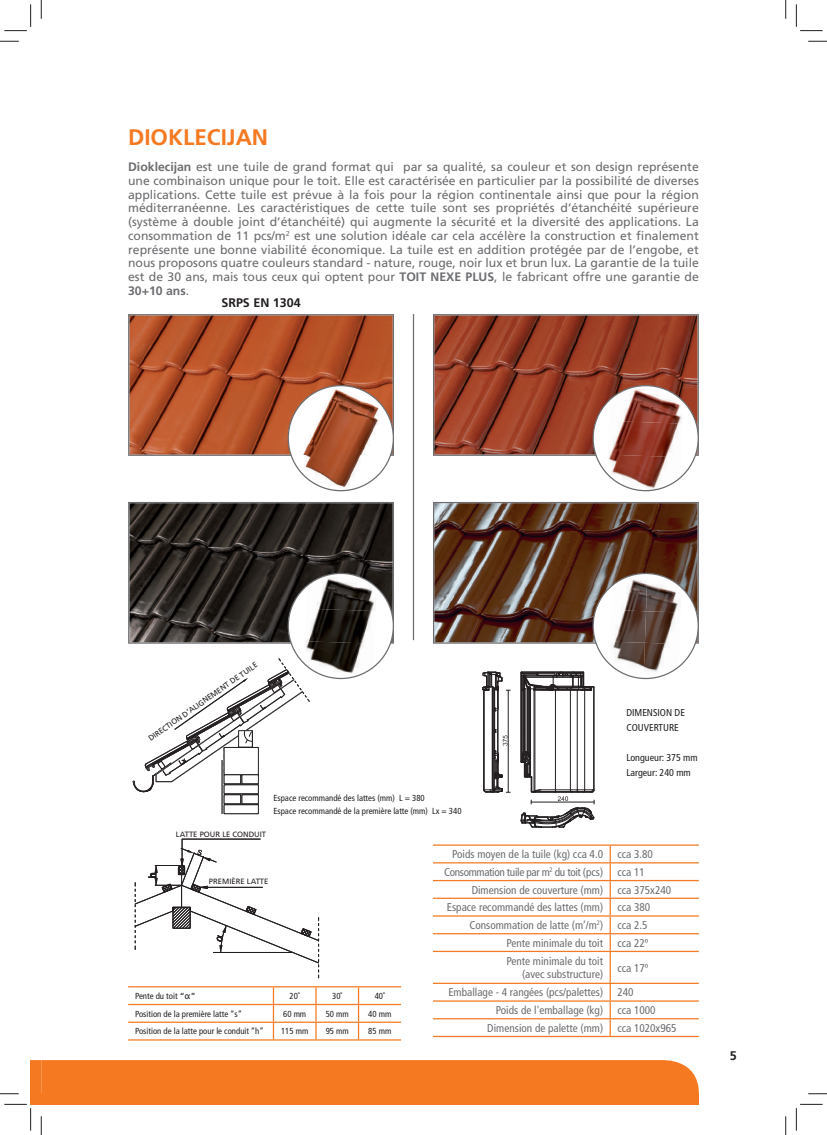
<style>
.page{position:relative;width:827px;height:1135px;background:#fff}
.page>*{position:absolute;margin:0;border:0;box-sizing:border-box;transform-origin:0 0}
.t1{font:700 22.5px "Frutiger LT Std";color:#f47921}
.t2{font:700 12.5px "Frutiger LT Std";color:#231f20}
.t3{font:12.25px/13.8px "Frutiger LT Std";color:#6c6d70;text-align:justify}
.t4{font:condensed 11.25px/13.8px "Frutiger LT Std";color:#6c6d70;text-align:right}
.t5{font:condensed 11.25px "Frutiger LT Std";letter-spacing:-.03em;color:#6c6d70}
.t6{font:condensed 10px/15px "Frutiger LT Std";color:#231f20}
.t7{font:condensed 8.75px/12.5px "Frutiger LT Std";color:#231f20}
.t8{font:7.62px "Frutiger LT Std";color:#231f20}
.s1{font-weight:700}
.s2{font-stretch:normal}
.s3{font-family:"Lucida Grande";font-stretch:normal}
</style>
<div class="page">
<div style="left:31px;top:1093px;width:10px;height:11px;background:#f47921"></div>
<div style="left:31px;top:1060px;width:668px;height:33px;background:#f47921"></div>
<div style="left:41px;top:1093px;width:658px;height:11px;background:#f47921"></div>
<svg style="left:520px;top:671px;width:75px;height:157px"></svg>
<svg style="left:482px;top:671px;width:28px;height:122px"></svg>
<hr style="left:222px;top:760px;width:1px;height:54px;background:#231f20">
<div style="left:224px;top:804px;width:35px;height:10px;border:1px solid #231f20"></div>
<div style="left:224px;top:794px;width:17px;height:10px;border:1px solid #231f20"></div>
<div style="left:242px;top:794px;width:17px;height:10px;border:1px solid #231f20"></div>
<svg style="left:132px;top:658px;width:178px;height:137px"></svg>
<svg style="left:134px;top:838px;width:185px;height:140px"></svg>
<hr style="left:433px;top:844px;width:266px;height:2px;background:#f47921">
<hr style="left:433px;top:862px;width:266px;height:1px;background:#f47921">
<hr style="left:433px;top:880px;width:266px;height:1px;background:#f47921">
<hr style="left:433px;top:898px;width:266px;height:1px;background:#f47921">
<hr style="left:433px;top:915px;width:266px;height:2px;background:#f47921">
<hr style="left:433px;top:933px;width:266px;height:1px;background:#f47921">
<hr style="left:433px;top:951px;width:266px;height:1px;background:#f47921">
<hr style="left:433px;top:983px;width:266px;height:1px;background:#f47921">
<hr style="left:433px;top:1000px;width:266px;height:2px;background:#f47921">
<hr style="left:433px;top:1018px;width:266px;height:1px;background:#f47921">
<hr style="left:433px;top:1036px;width:266px;height:1px;background:#f47921">
<svg style="left:609px;top:846px;width:2px;height:105px"></svg>
<hr style="left:609px;top:952px;width:2px;height:31px;background:#f47921">
<svg style="left:609px;top:984px;width:2px;height:52px"></svg>
<hr style="left:413px;top:314px;width:1px;height:326px;background:#6c6d70">
<svg style="left:128px;top:314px;width:266px;height:142px;background:#ae522d"></svg>
<div style="left:288px;top:386px;width:105px;height:105px;background:#fff;border-radius:50%"></div>
<img style="left:300px;top:386px;width:79px;height:105px">
<svg style="left:128px;top:502px;width:266px;height:142px;background:#2f2a27"></svg>
<div style="left:288px;top:573px;width:105px;height:105px;background:#fff;border-radius:50%"></div>
<img style="left:306px;top:576px;width:70px;height:33px">
<img style="left:307px;top:609px;width:67px;height:32px">
<img style="left:305px;top:641px;width:69px;height:35px">
<svg style="left:433px;top:502px;width:266px;height:142px;background:#5f3f2f"></svg>
<div style="left:593px;top:573px;width:105px;height:105px;background:#fff;border-radius:50%"></div>
<img style="left:611px;top:579px;width:70px;height:31px">
<img style="left:615px;top:610px;width:61px;height:33px">
<img style="left:609px;top:641px;width:36px;height:33px">
<img style="left:643px;top:643px;width:36px;height:32px">
<svg style="left:433px;top:314px;width:266px;height:142px;background:#923f2a"></svg>
<div style="left:593px;top:386px;width:105px;height:105px;background:#fff;border-radius:50%"></div>
<img style="left:609px;top:388px;width:74px;height:33px">
<img style="left:610px;top:421px;width:70px;height:34px">
<img style="left:607px;top:455px;width:74px;height:35px">
<hr style="left:128px;top:986px;width:273px;height:1px;background:#f47921">
<hr style="left:128px;top:1004px;width:273px;height:1px;background:#f47921">
<hr style="left:128px;top:1021px;width:273px;height:2px;background:#f47921">
<hr style="left:128px;top:1039px;width:273px;height:1px;background:#f47921">
<svg style="left:273px;top:987px;width:1px;height:52px"></svg>
<svg style="left:315px;top:987px;width:1px;height:52px"></svg>
<svg style="left:358px;top:987px;width:1px;height:52px"></svg>
<svg style="left:0;top:40px;width:19px;height:2px"></svg>
<svg style="left:808px;top:40px;width:19px;height:2px"></svg>
<svg style="left:0;top:1093px;width:19px;height:1px"></svg>
<svg style="left:808px;top:1093px;width:19px;height:1px"></svg>
<svg style="left:40px;top:0;width:2px;height:19px"></svg>
<svg style="left:40px;top:1116px;width:2px;height:19px"></svg>
<svg style="left:785px;top:0;width:1px;height:19px"></svg>
<svg style="left:785px;top:1116px;width:1px;height:19px"></svg>
<svg style="left:4px;top:4px;width:27px;height:27px"></svg>
<svg style="left:4px;top:1104px;width:27px;height:26px"></svg>
<svg style="left:796px;top:4px;width:26px;height:27px"></svg>
<svg style="left:796px;top:1104px;width:26px;height:26px"></svg>
<h1 class="t1" style="left:128px;top:128px;width:142px">DIOKLECIJAN</h1>
<p class="t3" style="left:128px;top:161px;width:572px"><span class="s1">Dioklecijan</span> est une tuile de grand format qui par sa qualité, sa couleur et son design représente une combinaison unique pour le toit. Elle est caractérisée en particulier par la possibilité de diverses applications. Cette tuile est prévue à la fois pour la région continentale ainsi que pour la région méditerranéenne. Les caractéristiques de cette tuile sont ses propriétés d’étanchéité supérieure (système à double joint d’étanchéité) qui augmente la sécurité et la diversité des applications. La consommation de 11 pcs/m<sup>2</sup> est une solution idéale car cela accélère la construction et finalement représente une bonne viabilité économique. La tuile est en addition protégée par de l’engobe, et nous proposons quatre couleurs standard - nature, rouge, noir lux et brun lux. La garantie de la tuile est de 30 ans, mais tous ceux qui optent pour <span class="s1">TOIT NEXE PLUS</span>, le fabricant offre une garantie de <span class="s1">30+10 ans</span>.</p>
<p class="t2" style="left:221px;top:298px;width:81px">SRPS EN 1304</p>
<p class="t8" style="left:147px;top:737px;width:133px;rotate:-35deg">DIRECTION D’ALIGNEMENT DE TUILE</p>
<p class="t7" style="left:273px;top:793px;width:190px">Espace recommandé des lattes (mm) L = 380<br>Espace recommandé de la première latte (mm) Lx = 340</p>
<p class="t8" style="left:176px;top:831px;width:92px">LATTE POUR LE CONDUIT</p>
<p class="t6" style="left:626px;top:706px;width:60px">DIMENSION DE<br>COUVERTURE</p>
<p class="t6" style="left:626px;top:751px;width:73px">Longueur: 375 mm<br>Largeur: 240 mm</p>
<p class="t8" style="left:209px;top:878px;width:61px">PREMIÈRE LATTE</p>
<p class="t7" style="left:135px;top:990px;width:62px">Pente du toit <span class="s2">“</span><span class="s3">α</span><span class="s2">”</span></p>
<p class="t7" style="left:290px;top:990px;width:12px">20˚</p>
<p class="t7" style="left:332px;top:990px;width:12px">30˚</p>
<p class="t7" style="left:375px;top:990px;width:12px">40˚</p>
<p class="t7" style="left:135px;top:1008px;width:108px">Position de la première latte “s”</p>
<p class="t7" style="left:283px;top:1008px;width:25px">60 mm</p>
<p class="t7" style="left:326px;top:1008px;width:25px">50 mm</p>
<p class="t7" style="left:368px;top:1008px;width:25px">40 mm</p>
<p class="t7" style="left:135px;top:1026px;width:130px">Position de la latte pour le conduit “h”</p>
<p class="t7" style="left:281px;top:1026px;width:29px">115 mm</p>
<p class="t7" style="left:326px;top:1026px;width:25px">95 mm</p>
<p class="t7" style="left:368px;top:1026px;width:25px">85 mm</p>
<p class="t4" style="left:452px;top:848px;width:152px">Poids moyen de la tuile (kg) cca 4.0</p>
<p class="t4" style="left:617px;top:848px;width:37px">cca 3.80</p>
<p class="t5" style="left:444px;top:867px;width:161px">Consommation tuile par m<sup>2</sup> du toit (pcs)</p>
<p class="t4" style="left:617px;top:866px;width:29px">cca 11</p>
<p class="t4" style="left:471px;top:884px;width:133px">Dimension de couverture (mm)</p>
<p class="t4" style="left:617px;top:884px;width:55px">cca 375x240</p>
<p class="t4" style="left:447px;top:901px;width:158px">Espace recommandé des lattes (mm)</p>
<p class="t4" style="left:617px;top:901px;width:34px">cca 380</p>
<p class="t4" style="left:469px;top:919px;width:135px">Consommation de latte (m’/m<sup>2</sup>)</p>
<p class="t4" style="left:617px;top:919px;width:32px">cca 2.5</p>
<p class="t4" style="left:506px;top:937px;width:98px">Pente minimale du toit</p>
<p class="t4" style="left:617px;top:937px;width:32px">cca 22º</p>
<p class="t4" style="left:506px;top:955px;width:98px">Pente minimale du toit (avec substructure)</p>
<p class="t4" style="left:617px;top:962px;width:32px">cca 17º</p>
<p class="t4" style="left:448px;top:986px;width:156px">Emballage - 4 rangées (pcs/palettes)</p>
<p class="t4" style="left:617px;top:986px;width:18px">240</p>
<p class="t4" style="left:496px;top:1004px;width:109px">Poids de l'emballage (kg)</p>
<p class="t4" style="left:617px;top:1004px;width:40px">cca 1000</p>
<p class="t4" style="left:487px;top:1022px;width:117px">Dimension de palette (mm)</p>
<p class="t4" style="left:617px;top:1022px;width:61px">cca 1020x965</p>
<p class="t2" style="left:730px;top:1051px;width:8px">5</p>
</div>
